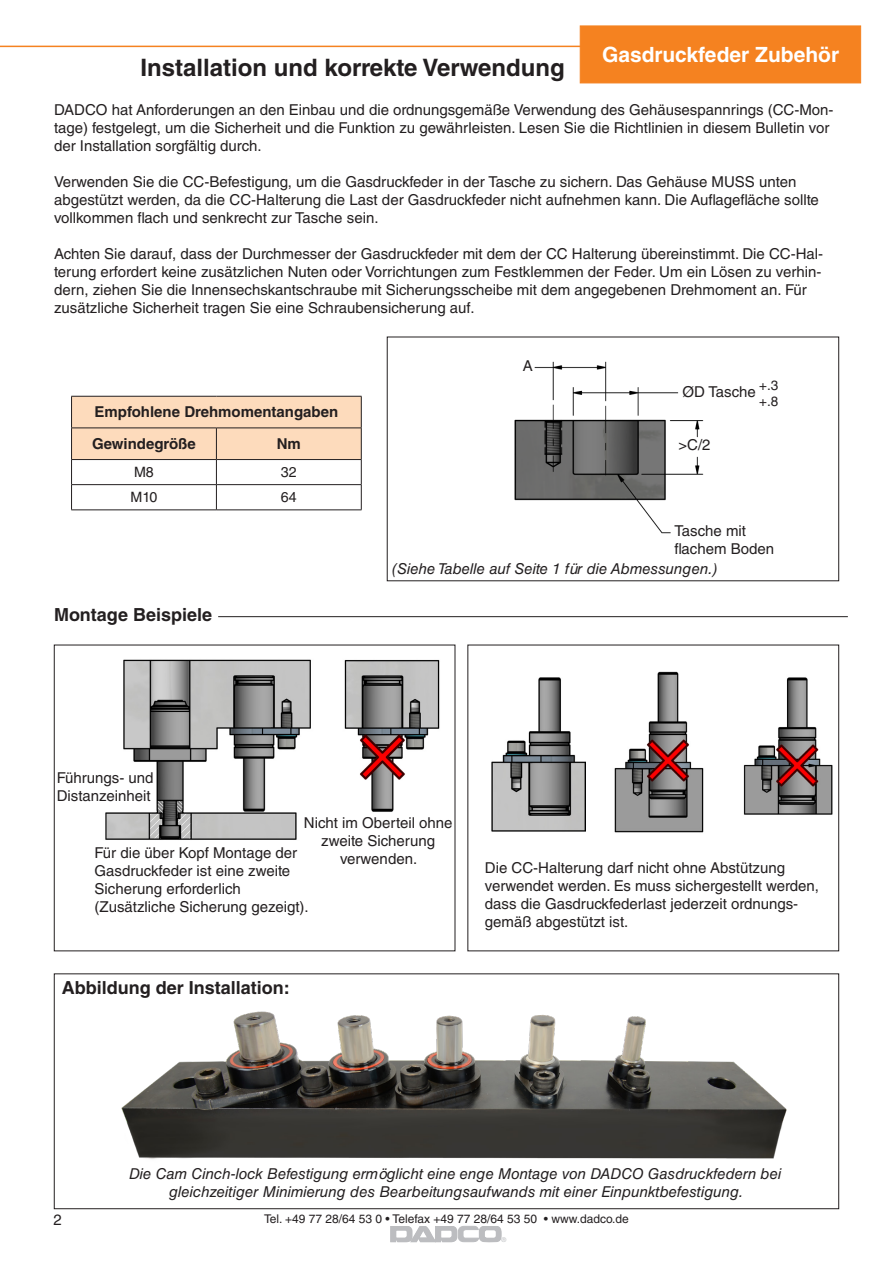
<style>
.page{position:relative;width:893px;height:1263px;background:#fff}
.page>*{position:absolute;margin:0;border:0;box-sizing:border-box;transform-origin:0 0}
.t1{font:700 24px "Helvetica LT Std";color:#231f20}
.t2{font:700 21px "Helvetica LT Std";color:#fff}
.t3{font:700 18px "Helvetica LT Std";color:#231f20}
.t4{font:15px/18px "Helvetica LT Std";color:#231f20}
.t5{font:italic 15px "Helvetica LT Std";color:#231f20}
.t6{font:700 15px "Helvetica LT Std";color:#231f20}
.t7{font:14.25px "Helvetica LT Std";color:#231f20}
.t8{font:13.5px "Helvetica LT Std";color:#231f20}
.t9{font:12px "Helvetica LT Std";color:#231f20}
.t10{font:6.45px "Helvetica LT Std";color:#bcbdc0}
</style>
<div class="page">
<div style="left:580px;top:26px;width:281px;height:57px;background:#f58220"></div>
<hr style="left:0;top:46px;width:621px;height:1px;background:#f58220">
<svg style="left:391px;top:1226px;width:110px;height:16px"></svg>
<img style="left:514px;top:361px;width:190px;height:173px">
<img style="left:105px;top:659px;width:335px;height:181px">
<img style="left:614px;top:671px;width:219px;height:162px">
<img style="left:121px;top:1011px;width:666px;height:148px">
<div style="left:54px;top:973px;width:785px;height:236px;border:1px solid #231f20"></div>
<div style="left:387px;top:337px;width:452px;height:244px;border:1px solid #231f20"></div>
<svg style="left:71px;top:396px;width:291px;height:114px"></svg>
<hr style="left:71px;top:510px;width:145px;height:1px;background:#231f20">
<hr style="left:216px;top:510px;width:146px;height:1px;background:#231f20">
<hr style="left:218px;top:616px;width:630px;height:1px;background:#231f20">
<img style="left:491px;top:677px;width:94px;height:155px">
<p class="t1" style="left:140px;top:53px;width:426px">Installation und korrekte Verwendung</p>
<h2 class="t2" style="left:602px;top:41px;width:239px">Gasdruckfeder Zubehör</h2>
<p class="t4" style="left:54px;top:101px;width:781px">DADCO hat Anforderungen an den Einbau und die ordnungsgemäße Verwendung des Gehäusespannrings (CC-Mon&shy;tage) festgelegt, um die Sicherheit und die Funktion zu gewährleisten. Lesen Sie die Richtlinien in diesem Bulletin vor der Installation sorgfältig durch.</p>
<p class="t4" style="left:54px;top:173px;width:766px">Verwenden Sie die CC-Befestigung, um die Gasdruckfeder in der Tasche zu sichern. Das Gehäuse MUSS unten abgestützt werden, da die CC-Halterung die Last der Gasdruckfeder nicht aufnehmen kann. Die Auflagefläche sollte vollkommen flach und senkrecht zur Tasche sein.</p>
<p class="t4" style="left:54px;top:245px;width:771px">Achten Sie darauf, dass der Durchmesser der Gasdruckfeder mit dem der CC Halterung übereinstimmt. Die CC-Hal&shy;terung erfordert keine zusätzlichen Nuten oder Vorrichtungen zum Festklemmen der Feder. Um ein Lösen zu verhin&shy;dern, ziehen Sie die Innensechskantschraube mit Sicherungsscheibe mit dem angegebenen Drehmoment an. Für zusätzliche Sicherheit tragen Sie eine Schraubensicherung auf.</p>
<p class="t6" style="left:95px;top:403px;width:245px">Empfohlene Drehmomentangaben</p>
<p class="t6" style="left:92px;top:435px;width:105px">Gewindegröße</p>
<p class="t6" style="left:277px;top:435px;width:26px">Nm</p>
<p class="t7" style="left:134px;top:464px;width:21px">M8</p>
<p class="t7" style="left:281px;top:464px;width:17px">32</p>
<p class="t7" style="left:131px;top:489px;width:28px">M10</p>
<p class="t7" style="left:281px;top:489px;width:17px">64</p>
<p class="t3" style="left:54px;top:604px;width:160px">Montage Beispiele</p>
<p class="t4" style="left:523px;top:357px;width:12px">A</p>
<p class="t8" style="left:759px;top:378px;width:21px">+.3</p>
<p class="t8" style="left:759px;top:394px;width:21px">+.8</p>
<p class="t4" style="left:683px;top:383px;width:75px">ØD Tasche</p>
<p class="t4" style="left:678px;top:436px;width:34px">&gt;C/2</p>
<p class="t4" style="left:675px;top:521px;width:73px">Tasche mit</p>
<p class="t4" style="left:675px;top:539px;width:101px">flachem Boden</p>
<p class="t5" style="left:392px;top:560px;width:327px">(Siehe Tabelle auf Seite 1 für die Abmessungen.)</p>
<p class="t4" style="left:57px;top:769px;width:98px">Führungs- und<br>Distanzeinheit</p>
<p class="t4" style="left:304px;top:813px;width:150px;text-align:center">Nicht im Oberteil ohne zweite Sicherung</p>
<p class="t4" style="left:340px;top:849px;width:79px">verwenden.</p>
<p class="t4" style="left:94px;top:844px;width:204px">Für die über Kopf Montage der<br>Gasdruckfeder ist eine zweite</p>
<p class="t4" style="left:94px;top:880px;width:148px">Sicherung erforderlich</p>
<p class="t4" style="left:94px;top:898px;width:216px">(Zusätzliche Sicherung gezeigt).</p>
<p class="t3" style="left:62px;top:977px;width:230px">Abbildung der Installation:</p>
<p class="t4" style="left:485px;top:858px;width:336px">Die CC-Halterung darf nicht ohne Abstützung verwendet werden. Es muss sichergestellt werden, dass die Gasdruckfederlast jederzeit ordnungs&shy;gemäß abgestützt ist.</p>
<p class="t4" style="left:53px;top:1210px;width:10px">2</p>
<p class="t5" style="left:129px;top:1165px;width:654px">Die Cam Cinch-lock Befestigung ermöglicht eine enge Montage von DADCO Gasdruckfedern bei</p>
<p class="t5" style="left:169px;top:1183px;width:576px">gleichzeitiger Minimierung des Bearbeitungsaufwands mit einer Einpunktbefestigung.</p>
<p class="t9" style="left:264px;top:1212px;width:366px">Tel. +49 77 28/64 53 0 • Telefax +49 77 28/64 53 50 • www.dadco.de</p>
<p class="t10" style="left:502px;top:1236px;width:6px">®</p>
</div>
